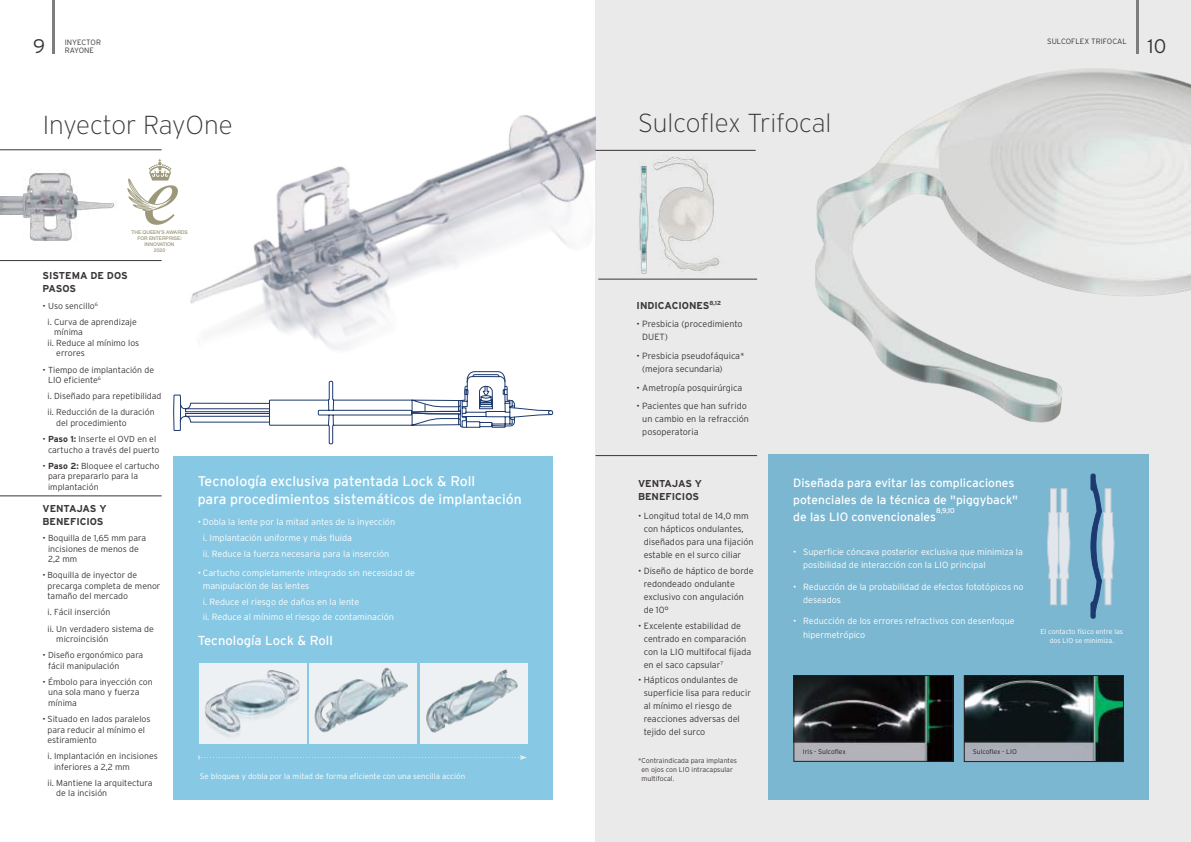
<style>
.page{position:relative;width:1191px;height:842px;background:#fff}
.page>*{position:absolute;margin:0;border:0;box-sizing:border-box;transform-origin:0 0}
.t1{font:200 26px "Interstate";color:#393535}
.t2{font:300 19.6px "Interstate";color:#393535}
.t3{font:14px/18px "Interstate";color:#fff}
.t4{font:13px "Interstate";color:#fff}
.t5{font:12px/17px "Interstate";color:#fff}
.t6{font:700 10px/13px "Interstate";color:#393535}
.t7{font:300 9px/13px "Interstate";color:#393535}
.t8{font:300 9px/13px "Interstate";color:#fff}
.t9{font:300 8.8px/10.5px "Interstate";color:#393535}
.t10{font:300 8px "Interstate";color:#fff}
.t11{font:300 7.7px/8.3px "Interstate";color:#393535}
.t12{font:300 7px/9px "Interstate";color:#393535}
.t13{font:300 7px/8.4px "Interstate";color:#fff;text-align:center}
.t14{font:7px "Interstate";color:#fff}
.t15{font:300 6.8px "Interstate";color:#241f1f}
.t16{font:500 5px/6px "Helvetica Neue";color:#9c997a;text-align:center}
.s1{font-weight:700}
</style>
<div class="page">
<div style="left:595px;top:0;width:596px;height:842px;background:#ebeaea"></div>
<img style="left:190px;top:115px;width:405px;height:223px">
<img style="left:0;top:169px;width:115px;height:72px">
<hr style="left:52px;top:0;width:3px;height:53px;background:#7d7c7e">
<div style="left:173px;top:456px;width:380px;height:343px;background:#87c8e4"></div>
<img style="left:199px;top:663px;width:107px;height:81px">
<img style="left:310px;top:663px;width:107px;height:81px">
<img style="left:420px;top:663px;width:107px;height:81px">
<svg style="left:198px;top:755px;width:329px;height:5px"></svg>
<hr style="left:0;top:150px;width:162px;height:1px;background:#393535">
<hr style="left:0;top:260px;width:162px;height:1px;background:#393535">
<hr style="left:0;top:496px;width:162px;height:1px;background:#393535">
<div style="left:768px;top:454px;width:380px;height:346px;background:#7cb7d1"></div>
<img style="left:654px;top:156px;width:66px;height:118px">
<img style="left:631px;top:162px;width:23px;height:117px">
<img style="left:815px;top:0;width:376px;height:423px">
<svg style="left:1047px;top:473px;width:68px;height:146px"></svg>
<img style="left:795px;top:677px;width:156px;height:82px">
<div style="left:793px;top:675px;width:160px;height:86px;border:1px solid #241f1f"></div>
<img style="left:966px;top:677px;width:155px;height:83px">
<div style="left:964px;top:675px;width:159px;height:87px;border:1px solid #241f1f"></div>
<hr style="left:595px;top:150px;width:160px;height:1px;background:#393535">
<hr style="left:598px;top:279px;width:159px;height:1px;background:#393535">
<hr style="left:595px;top:455px;width:162px;height:1px;background:#393535">
<svg style="left:173px;top:338px;width:380px;height:107px"></svg>
<svg style="left:127px;top:159px;width:51px;height:66px"></svg>
<h2 class="t2" style="left:33px;top:35px;width:14px">9</h2>
<p class="t11" style="left:65px;top:38px;width:38px">INYECTOR<br>RAYONE</p>
<h1 class="t1" style="left:43px;top:111px;width:191px">Inyector RayOne</h1>
<p class="t16" style="left:131px;top:229px;width:58px">THE QUEEN’S AWARDS<br>FOR ENTERPRISE:<br>INNOVATION<br>2020</p>
<p class="t6" style="left:43px;top:269px;width:87px">SISTEMA DE DOS<br>PASOS</p>
<p class="t9" style="left:48px;top:297px;width:91px;line-height:16.2px;text-indent:-5px">• Uso sencillo<sup>6<br></sup>i. Curva de aprendizaje</p>
<p class="t9" style="left:54px;top:327px;width:30px">mínima</p>
<p class="t9" style="left:48px;top:337px;width:93px">ii. Reduce al mínimo los</p>
<p class="t9" style="left:56px;top:348px;width:30px">errores</p>
<p class="t9" style="left:48px;top:364px;width:107px;text-indent:-6px">• Tiempo de implantación de<br>LIO eficiente<sup>6</sup></p>
<p class="t9" style="left:48px;top:388px;width:115px;line-height:16.2px">i. Diseñado para repetibilidad ii. Reducción de la duración</p>
<p class="t9" style="left:56px;top:417px;width:72px">del procedimiento</p>
<p class="t9" style="left:48px;top:434px;width:113px;text-indent:-6px">• <span class="s1">Paso 1:</span> Inserte el OVD en el cartucho a través del puerto</p>
<p class="t9" style="left:48px;top:460px;width:113px;text-indent:-6px">• <span class="s1">Paso 2:</span> Bloquee el cartucho para prepararlo para la implantación</p>
<p class="t6" style="left:43px;top:502px;width:65px">VENTAJAS Y<br>BENEFICIOS</p>
<p class="t9" style="left:48px;top:533px;width:99px;text-indent:-6px">• Boquilla de 1,65 mm para incisiones de menos de<br>2,2 mm</p>
<p class="t9" style="left:48px;top:570px;width:114px;text-indent:-5px">• Boquilla de inyector de precarga completa de menor tamaño del mercado</p>
<p class="t9" style="left:48px;top:604px;width:108px;line-height:16.2px">i. Fácil inserción<br>ii. Un verdadero sistema de</p>
<p class="t9" style="left:56px;top:634px;width:54px">microincisión</p>
<p class="t9" style="left:48px;top:650px;width:97px;text-indent:-6px">• Diseño ergonómico para fácil manipulación</p>
<p class="t9" style="left:48px;top:676px;width:106px;text-indent:-6px">• Émbolo para inyección con una sola mano y fuerza mínima</p>
<p class="t9" style="left:48px;top:714px;width:104px;text-indent:-5px">• Situado en lados paralelos para reducir al mínimo el estiramiento</p>
<p class="t9" style="left:54px;top:751px;width:105px;text-indent:-7px">i. Implantación en incisiones inferiores a 2,2 mm</p>
<p class="t9" style="left:56px;top:777px;width:98px;text-indent:-9px">ii. Mantiene la arquitectura de la incisión</p>
<h3 class="t3" style="left:198px;top:472px;width:325px">Tecnología exclusiva patentada Lock &amp; Roll<br>para procedimientos sistemáticos de implantación</h3>
<p class="t8" style="left:203px;top:514px;width:194px;line-height:15.8px;text-indent:-5px">• Dobla la lente por la mitad antes de la inyección i. Implantación uniforme y más fluida<br>ii. Reduce la fuerza necesaria para la inserción</p>
<p class="t8" style="left:203px;top:566px;width:214px;text-indent:-5px">• Cartucho completamente integrado sin necesidad de manipulación de las lentes</p>
<p class="t8" style="left:203px;top:593px;width:193px;line-height:15.8px">i. Reduce el riesgo de daños en la lente<br>ii. Reduce al mínimo el riesgo de contaminación</p>
<h3 class="t4" style="left:198px;top:633px;width:136px">Tecnología Lock &amp; Roll</h3>
<p class="t10" style="left:200px;top:772px;width:267px">Se bloquea y dobla por la mitad de forma eficiente con una sencilla acción</p>
<h1 class="t1" style="left:638px;top:108px;width:195px">Sulcoflex Trifocal</h1>
<p class="t11" style="left:1047px;top:38px;width:81px">SULCOFLEX TRIFOCAL</p>
<h2 class="t2" style="left:1147px;top:35px;width:20px">10</h2>
<p class="t6" style="left:636px;top:299px;width:86px">INDICACIONES<sup>8,12</sup></p>
<p class="t7" style="left:642px;top:318px;width:102px;text-indent:-6px">• Presbicia (procedimiento<br>DUET)</p>
<p class="t7" style="left:642px;top:349px;width:104px;text-indent:-6px">• Presbicia pseudofáquica* (mejora secundaria)</p>
<p class="t7" style="left:636px;top:381px;width:107px">• Ametropía posquirúrgica</p>
<p class="t7" style="left:642px;top:400px;width:108px;text-indent:-6px">• Pacientes que han sufrido un cambio en la refracción posoperatoria</p>
<p class="t6" style="left:638px;top:477px;width:65px">VENTAJAS Y<br>BENEFICIOS</p>
<p class="t7" style="left:644px;top:509px;width:111px;text-indent:-6px">• Longitud total de 14,0 mm con hápticos ondulantes, diseñados para una fijación estable en el surco ciliar</p>
<p class="t7" style="left:644px;top:564px;width:111px;text-indent:-6px">• Diseño de háptico de borde redondeado ondulante exclusivo con angulación de 10°</p>
<p class="t7" style="left:644px;top:619px;width:109px;text-indent:-6px">• Excelente estabilidad de centrado en comparación con la LIO multifocal fijada en el saco capsular<sup>7</sup></p>
<p class="t7" style="left:644px;top:674px;width:109px;text-indent:-6px">• Hápticos ondulantes de superficie lisa para reducir al mínimo el riesgo de reacciones adversas del tejido del surco</p>
<p class="t12" style="left:641px;top:756px;width:97px;text-indent:-4px">*Contraindicada para implantes en ojos con LIO intracapsular multifocal.</p>
<h3 class="t5" style="left:793px;top:474px;width:226px">Diseñada para evitar las complicaciones potenciales de la técnica de "piggyback" de las LIO convencionales</h3>
<p class="t14" style="left:936px;top:507px;width:20px">8,9,10</p>
<p class="t8" style="left:803px;top:546px;width:221px;text-indent:-10px">• Superficie cóncava posterior exclusiva que minimiza la posibilidad de interacción con la LIO principal</p>
<p class="t8" style="left:803px;top:580px;width:222px;text-indent:-10px">• Reducción de la probabilidad de efectos fototópicos no deseados</p>
<p class="t8" style="left:803px;top:615px;width:213px;text-indent:-10px">• Reducción de los errores refractivos con desenfoque hipermetrópico</p>
<p class="t13" style="left:1040px;top:627px;width:84px">El contacto físico entre las dos LIO se minimiza.</p>
<p class="t15" style="left:803px;top:748px;width:44px">Iris - Sulcoflex</p>
<p class="t15" style="left:973px;top:748px;width:45px">Sulcoflex - LIO</p>
</div>
